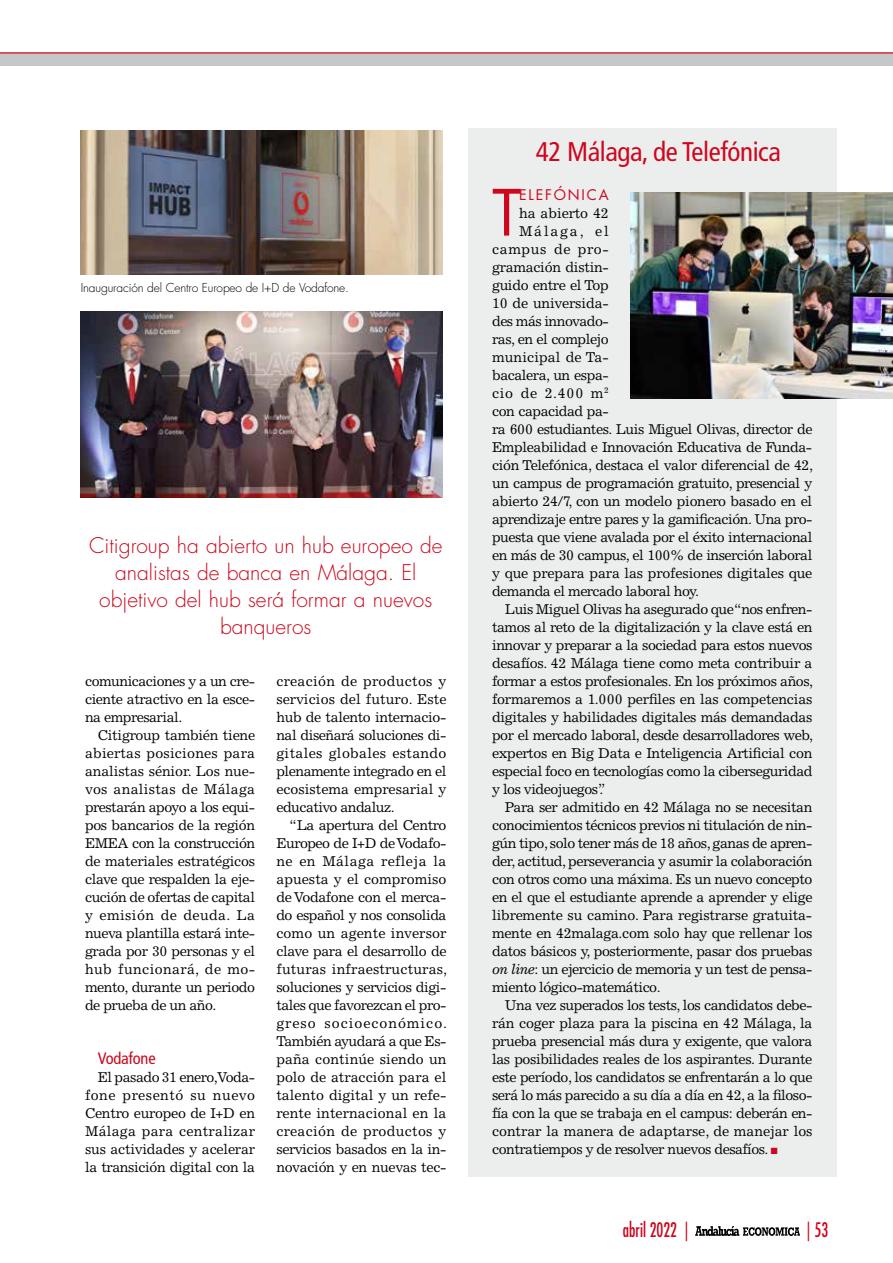
<style>
.page{position:relative;width:893px;height:1263px;background:#fff}
.page>*{position:absolute;margin:0;border:0;box-sizing:border-box;transform-origin:0 0}
.t1{font:61.95px "Futura Std";color:#cd071e}
.t2{font:condensed 27px "Frutiger LT Std";letter-spacing:-.015em;color:#cd071e}
.t3{font:300 21px/27px "Futura Std";color:#cd071e;text-align:center}
.t4{font:condensed 19.5px "Futura Std";color:#cd071e;scale:.85 1}
.t5{font:condensed 16.5px "Frutiger LT Std";letter-spacing:-.015em;color:#cd071e}
.t6{font:14.25px/18px "Excelsior LT Std";letter-spacing:-.035em;color:#000;text-align:justify}
.t7{font:14.25px "Excelsior LT Std";letter-spacing:-.015em;color:#000}
.t8{font:14.25px "Excelsior LT Std";letter-spacing:-.01em;color:#000}
.t9{font:14.25px "Excelsior LT Std";letter-spacing:-.005em;color:#000}
.t10{font:14.25px "Excelsior LT Std";letter-spacing:.005em;color:#000}
.t11{font:14.25px "Excelsior LT Std";letter-spacing:.04em;color:#000}
.t12{font:14.25px "Futura Std";letter-spacing:.13em;color:#cd071e}
.t13{font:14.25px "Excelsior LT Std";letter-spacing:.125em;color:#000}
.t14{font:300 12px "Futura Std";letter-spacing:-.01em;color:#000}
.s1{font-style:italic}
.s2{color:#cd071e}
</style>
<div class="page">
<div style="left:0;top:53px;width:893px;height:12px;background:#c6c7c8"></div>
<hr style="left:0;top:53px;width:893px;height:1px;background:#cd071e">
<img style="left:81px;top:131px;width:361px;height:143px">
<img style="left:81px;top:311px;width:361px;height:186px">
<svg style="left:695px;top:1226px;width:105px;height:10px"></svg>
<div style="left:468px;top:128px;width:368px;height:1048px;background:#eceded"></div>
<img style="left:630px;top:192px;width:263px;height:207px">
<p class="t14" style="left:81px;top:280px;width:270px">Inauguración del Centro Europeo de I+D de Vodafone.</p>
<h3 class="t3" style="left:89px;top:533px;width:355px">Citigroup ha abierto un hub europeo de analistas de banca en Málaga. El objetivo del hub será formar a nuevos banqueros</h3>
<p class="t6" style="left:85px;top:672px;width:172px">comunicaciones y a un cre&shy;ciente atractivo en la esce&shy;na empresarial.</p>
<p class="t6" style="left:85px;top:726px;width:172px;text-indent:13px">Citigroup también tiene abiertas posiciones para analistas sénior. Los nue&shy;vos analistas de Málaga prestarán apoyo a los equi&shy;pos bancarios de la región EMEA con la construcción de materiales estratégicos clave que respalden la eje&shy;cución de ofertas de capital y emisión de deuda. La nueva plantilla estará inte&shy;grada por 30 personas y el hub funcionará, de mo&shy;mento, durante un periodo de prueba de un año.</p>
<p class="t5" style="left:98px;top:1048px;width:59px">Vodafone</p>
<p class="t6" style="left:85px;top:1068px;width:172px;text-indent:13px">El pasado 31 enero, Voda&shy;fone presentó su nuevo Centro europeo de I+D en Málaga para centralizar sus actividades y acelerar la transición digital con la</p>
<p class="t6" style="left:276px;top:672px;width:172px">creación de productos y servicios del futuro. Este hub de talento internacio&shy;nal diseñará soluciones di&shy;gitales globales estando plenamente integrado en el ecosistema empresarial y educativo andaluz.</p>
<p class="t6" style="left:276px;top:816px;width:172px;text-indent:13px">“La apertura del Centro Europeo de I+D de Vodafo&shy;ne en Málaga refleja la apuesta y el compromiso de Vodafone con el merca&shy;do español y nos consolida como un agente inversor clave para el desarrollo de futuras infraestructuras, soluciones y servicios digi&shy;tales que favorezcan el pro&shy;greso socioeconómico.<br>También ayudará a que Es&shy;paña continúe siendo un polo de atracción para el talento digital y un refe&shy;rente internacional en la creación de productos y servicios basados en la in&shy;novación y en nuevas tec-</p>
<h2 class="t2" style="left:536px;top:136px;width:246px">42 Málaga, de Telefónica</h2>
<h1 class="t1" style="left:492px;top:173px;width:31px">T</h1>
<p class="t12" style="left:519px;top:185px;width:91px">ELEFÓNICA</p>
<p class="t9" style="left:519px;top:204px;width:91px">ha abierto 42</p>
<p class="t13" style="left:519px;top:222px;width:91px">Málaga, el</p>
<p class="t11" style="left:492px;top:240px;width:118px">campus de pro-</p>
<p class="t6" style="left:492px;top:258px;width:118px">gramación distin-</p>
<p class="t6" style="left:492px;top:276px;width:118px">guido entre el Top</p>
<p class="t8" style="left:492px;top:294px;width:118px">10 de universida-</p>
<p class="t6" style="left:492px;top:312px;width:118px">des más innovado-</p>
<p class="t6" style="left:492px;top:330px;width:118px">ras, en el complejo</p>
<p class="t10" style="left:492px;top:348px;width:118px">municipal de Ta-</p>
<p class="t6" style="left:492px;top:366px;width:118px">bacalera, un espa-</p>
<p class="t6" style="left:492px;top:384px;width:118px">cio de 2.400 m<sup>2</sup></p>
<p class="t6" style="left:492px;top:402px;width:118px">con capacidad pa-</p>
<p class="t6" style="left:492px;top:420px;width:322px">ra 600 estudiantes. Luis Miguel Olivas, director de</p>
<p class="t6" style="left:492px;top:438px;width:322px">Empleabilidad e Innovación Educativa de Funda-</p>
<p class="t6" style="left:492px;top:456px;width:323px">ción Telefónica, destaca el valor diferencial de 42,</p>
<p class="t6" style="left:492px;top:474px;width:322px">un campus de programación gratuito, presencial y</p>
<p class="t6" style="left:492px;top:492px;width:322px">abierto 24/7, con un modelo pionero basado en el</p>
<p class="t6" style="left:492px;top:510px;width:322px">aprendizaje entre pares y la gamificación. Una pro-</p>
<p class="t6" style="left:492px;top:528px;width:322px">puesta que viene avalada por el éxito internacional</p>
<p class="t6" style="left:492px;top:546px;width:322px">en más de 30 campus, el 100% de inserción laboral</p>
<p class="t8" style="left:492px;top:564px;width:322px">y que prepara para las profesiones digitales que</p>
<p class="t6" style="left:492px;top:582px;width:208px">demanda el mercado laboral hoy.</p>
<p class="t6" style="left:505px;top:600px;width:309px">Luis Miguel Olivas ha asegurado que “nos enfren-</p>
<p class="t6" style="left:492px;top:618px;width:322px">tamos al reto de la digitalización y la clave está en</p>
<p class="t6" style="left:492px;top:636px;width:322px">innovar y preparar a la sociedad para estos nuevos</p>
<p class="t6" style="left:492px;top:654px;width:322px">desafíos. 42 Málaga tiene como meta contribuir a</p>
<p class="t6" style="left:492px;top:672px;width:323px">formar a estos profesionales. En los próximos años,</p>
<p class="t7" style="left:492px;top:690px;width:322px">formaremos a 1.000 perfiles en las competencias</p>
<p class="t6" style="left:492px;top:708px;width:322px">digitales y habilidades digitales más demandadas</p>
<p class="t6" style="left:492px;top:726px;width:323px">por el mercado laboral, desde desarrolladores web,</p>
<p class="t6" style="left:492px;top:744px;width:322px">expertos en Big Data e Inteligencia Artificial con</p>
<p class="t6" style="left:492px;top:762px;width:322px">especial foco en tecnologías como la ciberseguridad</p>
<p class="t6" style="left:492px;top:780px;width:115px">y los videojuegos”.</p>
<p class="t6" style="left:505px;top:798px;width:309px">Para ser admitido en 42 Málaga no se necesitan</p>
<p class="t6" style="left:492px;top:816px;width:322px">conocimientos técnicos previos ni titulación de nin-</p>
<p class="t6" style="left:492px;top:834px;width:322px">gún tipo, solo tener más de 18 años, ganas de apren-</p>
<p class="t6" style="left:492px;top:852px;width:322px">der, actitud, perseverancia y asumir la colaboración</p>
<p class="t6" style="left:492px;top:870px;width:322px">con otros como una máxima. Es un nuevo concepto</p>
<p class="t6" style="left:492px;top:888px;width:322px">en el que el estudiante aprende a aprender y elige</p>
<p class="t7" style="left:492px;top:906px;width:322px">libremente su camino. Para registrarse gratuita-</p>
<p class="t6" style="left:492px;top:924px;width:322px">mente en 42malaga.com solo hay que rellenar los</p>
<p class="t6" style="left:492px;top:942px;width:322px">datos básicos y, posteriormente, pasar dos pruebas</p>
<p class="t6" style="left:492px;top:960px;width:322px"><span class="s1">on line</span>: un ejercicio de memoria y un test de pensa-</p>
<p class="t6" style="left:492px;top:978px;width:170px">miento lógico-matemático.</p>
<p class="t6" style="left:505px;top:996px;width:309px">Una vez superados los tests, los candidatos debe-</p>
<p class="t7" style="left:492px;top:1014px;width:322px">rán coger plaza para la piscina en 42 Málaga, la</p>
<p class="t6" style="left:492px;top:1032px;width:322px">prueba presencial más dura y exigente, que valora</p>
<p class="t6" style="left:492px;top:1050px;width:322px">las posibilidades reales de los aspirantes. Durante</p>
<p class="t6" style="left:492px;top:1068px;width:322px">este período, los candidatos se enfrentarán a lo que</p>
<p class="t6" style="left:492px;top:1086px;width:322px">será lo más parecido a su día a día en 42, a la filoso-</p>
<p class="t6" style="left:492px;top:1104px;width:322px">fía con la que se trabaja en el campus: deberán en-</p>
<p class="t9" style="left:492px;top:1122px;width:322px">contrar la manera de adaptarse, de manejar los</p>
<p class="t6" style="left:492px;top:1140px;width:287px">contratiempos y de resolver nuevos desafíos. <span class="s2">■</span></p>
<h3 class="t4" style="left:623px;top:1218px;width:79px">abril 2022 |</h3>
<h3 class="t4" style="left:807px;top:1218px;width:27px">| 53</h3>
</div>
